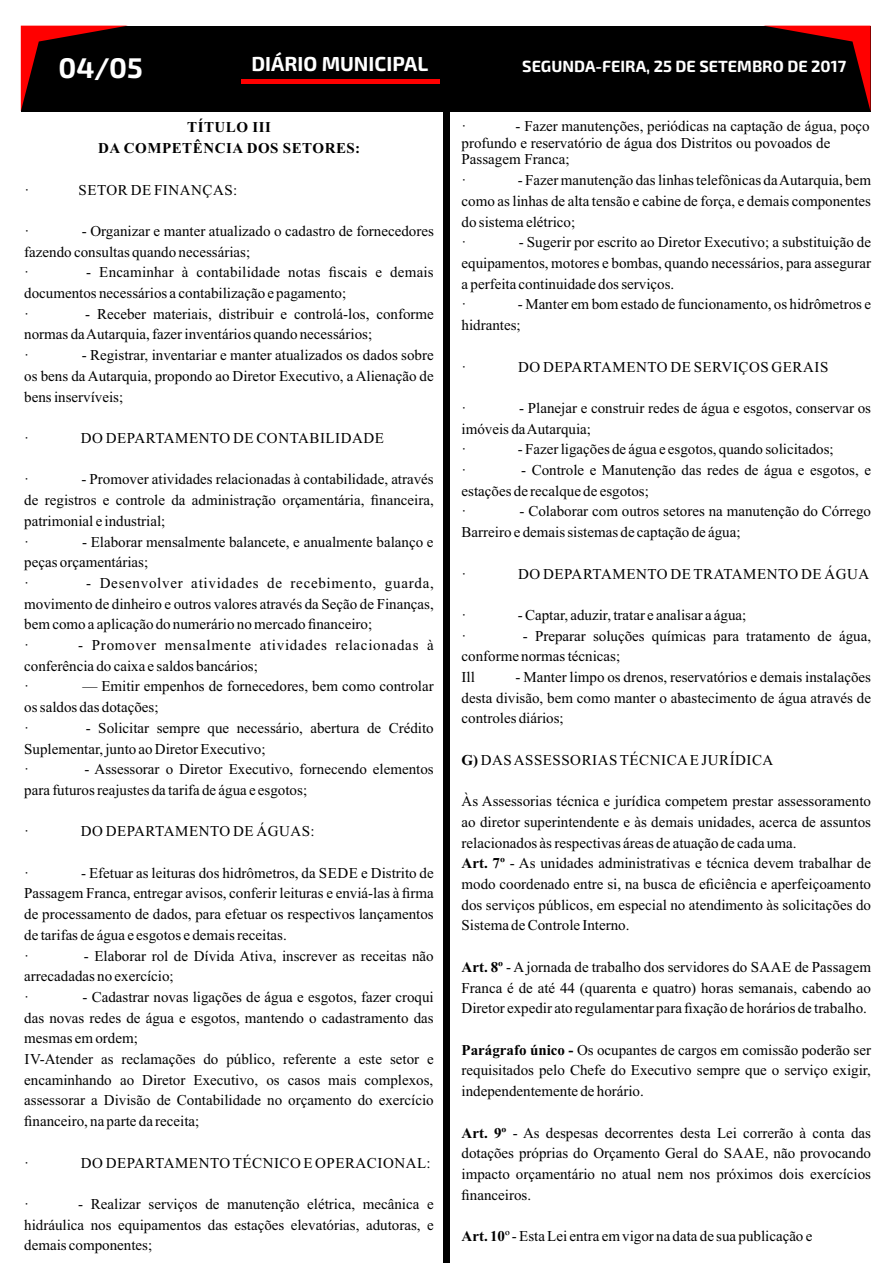
<style>
.page{position:relative;width:893px;height:1263px;background:#fff}
.page>*{position:absolute;margin:0;border:0;box-sizing:border-box;transform-origin:0 0}
.t1{font:700 28.5px "Exo 2";color:#fff}
.t2{font:700 20.25px "Exo 2";color:#fff}
.t3{font:700 16.2px "Exo 2";color:#fff}
.t4{font:15px/20.7px "Times New Roman";color:#000}
.t5{font:15px "Times New Roman";letter-spacing:.035em;color:#000}
.t6{font:15px/20.7px "Times New Roman";letter-spacing:.05em;color:#000}
.t7{font:700 15px/20.7px "Times New Roman";letter-spacing:.035em;color:#000;text-align:center}
.s1{font-weight:700}
</style>
<div class="page">
<div style="left:21px;top:26px;width:849px;height:86px;background:#000"></div>
<svg style="left:21px;top:26px;width:105px;height:85px"></svg>
<svg style="left:766px;top:26px;width:104px;height:83px"></svg>
<div style="left:443px;top:112px;width:7px;height:1151px;background:#000"></div>
<hr style="left:241px;top:79px;width:198px;height:4px;background:#f00">
<h1 class="t1" style="left:59px;top:58px;width:86px">04/05</h1>
<h2 class="t2" style="left:251px;top:57px;width:178px">DIÁRIO MUNICIPAL</h2>
<p class="t3" style="left:522px;top:61px;width:325px">SEGUNDA-FEIRA, 25 DE SETEMBRO DE 2017</p>
<p class="t7" style="left:98px;top:119px;width:264px">TÍTULO III<br>DA COMPETÊNCIA DOS SETORES:</p>
<p class="t4" style="left:24px;top:181px;width:6px">·</p>
<p class="t5" style="left:79px;top:184px;width:160px">SETOR DE FINANÇAS:</p>
<p class="t4" style="left:24px;top:222px;width:6px">·</p>
<p class="t4" style="left:24px;top:222px;width:411px;text-indent:58px">- Organizar e manter atualizado o cadastro de fornecedores fazendo consultas quando necessárias;<br>·</p>
<p class="t4" style="left:24px;top:263px;width:411px;text-indent:62px">- Encaminhar à contabilidade notas fiscais e demais documentos necessários a contabilização e pagamento;<br>·</p>
<p class="t4" style="left:24px;top:305px;width:411px;text-indent:61px">- Receber materiais, distribuir e controlá-los, conforme normas da Autarquia, fazer inventários quando necessários;<br>·</p>
<p class="t4" style="left:24px;top:346px;width:411px;text-align:justify;text-indent:57px">- Registrar, inventariar e manter atualizados os dados sobre os bens da Autarquia, propondo ao Diretor Executivo, a Alienação de bens inservíveis;</p>
<p class="t4" style="left:24px;top:429px;width:6px">·</p>
<p class="t5" style="left:81px;top:433px;width:305px">DO DEPARTAMENTO DE CONTABILIDADE</p>
<p class="t4" style="left:24px;top:470px;width:6px">·</p>
<p class="t4" style="left:24px;top:470px;width:411px;text-indent:57px">- Promover atividades relacionadas à contabilidade, através de registros e controle da administração orçamentária, financeira, patrimonial e industrial;<br>·</p>
<p class="t4" style="left:24px;top:533px;width:411px;text-indent:58px">- Elaborar mensalmente balancete, e anualmente balanço e peças orçamentárias;<br>·</p>
<p class="t4" style="left:24px;top:574px;width:411px;text-indent:62px">- Desenvolver atividades de recebimento, guarda, movimento de dinheiro e outros valores através da Seção de Finanças, bem como a aplicação do numerário no mercado financeiro;<br>·</p>
<p class="t6" style="left:24px;top:636px;width:411px;text-indent:54px">- Promover mensalmente atividades relacionadas à conferência do caixa e saldos bancários;<br>·</p>
<p class="t4" style="left:24px;top:677px;width:411px;text-indent:58px">— Emitir empenhos de fornecedores, bem como controlar os saldos das dotações;<br>·</p>
<p class="t4" style="left:24px;top:719px;width:411px;text-indent:62px">- Solicitar sempre que necessário, abertura de Crédito<br>Suplementar, junto ao Diretor Executivo;<br>·</p>
<p class="t4" style="left:24px;top:760px;width:411px;text-indent:60px">- Assessorar o Diretor Executivo, fornecendo elementos para futuros reajustes da tarifa de água e esgotos;</p>
<p class="t4" style="left:24px;top:822px;width:6px">·</p>
<p class="t5" style="left:81px;top:826px;width:235px">DO DEPARTAMENTO DE ÁGUAS:</p>
<p class="t4" style="left:24px;top:864px;width:6px">·</p>
<p class="t4" style="left:24px;top:864px;width:411px;text-indent:57px">- Efetuar as leituras dos hidrômetros, da SEDE e Distrito de Passagem Franca, entregar avisos, conferir leituras e enviá-las à firma de processamento de dados, para efetuar os respectivos lançamentos de tarifas de água e esgotos e demais receitas.<br>·</p>
<p class="t4" style="left:24px;top:946px;width:411px;text-indent:60px">- Elaborar rol de Dívida Ativa, inscrever as receitas não arrecadadas no exercício;<br>·</p>
<p class="t4" style="left:24px;top:988px;width:411px;text-indent:58px">- Cadastrar novas ligações de água e esgotos, fazer croqui das novas redes de água e esgotos, mantendo o cadastramento das mesmas em ordem;<br>IV-Atender as reclamações do público, referente a este setor e encaminhando ao Diretor Executivo, os casos mais complexos, assessorar a Divisão de Contabilidade no orçamento do exercício financeiro, na parte da receita;</p>
<p class="t4" style="left:24px;top:1153px;width:6px">·</p>
<p class="t5" style="left:81px;top:1157px;width:351px">DO DEPARTAMENTO TÉCNICO E OPERACIONAL:</p>
<p class="t4" style="left:24px;top:1195px;width:6px">·</p>
<p class="t4" style="left:24px;top:1195px;width:411px;text-align:justify;text-indent:54px">- Realizar serviços de manutenção elétrica, mecânica e hidráulica nos equipamentos das estações elevatórias, adutoras, e demais componentes;</p>
<p class="t4" style="left:462px;top:119px;width:410px;line-height:16.6px;text-indent:54px">- Fazer manutenções, periódicas na captação de água, poço profundo e reservatório de água dos Distritos ou povoados de<br>Passagem Franca;</p>
<p class="t4" style="left:462px;top:171px;width:6px">·</p>
<p class="t4" style="left:462px;top:117px;width:6px">·</p>
<p class="t4" style="left:462px;top:171px;width:411px;text-indent:56px">- Fazer manutenção das linhas telefônicas da Autarquia, bem como as linhas de alta tensão e cabine de força, e demais componentes do sistema elétrico;<br>·</p>
<p class="t4" style="left:462px;top:233px;width:411px;text-indent:57px">- Sugerir por escrito ao Diretor Executivo; a substituição de equipamentos, motores e bombas, quando necessários, para assegurar a perfeita continuidade dos serviços.<br>·</p>
<p class="t4" style="left:462px;top:295px;width:411px;text-indent:56px">- Manter em bom estado de funcionamento, os hidrômetros e hidrantes;</p>
<p class="t4" style="left:462px;top:358px;width:6px">·</p>
<p class="t5" style="left:518px;top:361px;width:312px">DO DEPARTAMENTO DE SERVIÇOS GERAIS</p>
<p class="t4" style="left:462px;top:399px;width:6px">·</p>
<p class="t4" style="left:462px;top:399px;width:411px;text-indent:58px">- Planejar e construir redes de água e esgotos, conservar os imóveis da Autarquia;<br>·</p>
<p class="t4" style="left:518px;top:440px;width:317px">- Fazer ligações de água e esgotos, quando solicitados;</p>
<p class="t4" style="left:462px;top:461px;width:411px;text-indent:60px">- Controle e Manutenção das redes de água e esgotos, e estações de recalque de esgotos;<br>·</p>
<p class="t4" style="left:462px;top:461px;width:6px">·</p>
<p class="t4" style="left:462px;top:502px;width:411px;text-indent:58px">- Colaborar com outros setores na manutenção do Córrego<br>Barreiro e demais sistemas de captação de água;</p>
<p class="t4" style="left:462px;top:565px;width:6px">·</p>
<p class="t5" style="left:518px;top:568px;width:353px">DO DEPARTAMENTO DE TRATAMENTO DE ÁGUA</p>
<p class="t4" style="left:462px;top:606px;width:6px">·</p>
<p class="t4" style="left:518px;top:606px;width:230px">- Captar, aduzir, tratar e analisar a água;</p>
<p class="t4" style="left:462px;top:627px;width:6px">·</p>
<p class="t4" style="left:462px;top:627px;width:411px;text-indent:61px">- Preparar soluções químicas para tratamento de água, conforme normas técnicas;<br>Ill</p>
<p class="t4" style="left:462px;top:668px;width:411px;text-align:justify;text-indent:54px">- Manter limpo os drenos, reservatórios e demais instalações desta divisão, bem como manter o abastecimento de água através de controles diários;</p>
<p class="t5" style="left:462px;top:754px;width:313px"><span class="s1">G)</span> DASASSESSORIAS TÉCNICAE JURÍDICA</p>
<p class="t4" style="left:462px;top:792px;width:411px">Às Assessorias técnica e jurídica competem prestar assessoramento ao diretor superintendente e às demais unidades, acerca de assuntos relacionados às respectivas áreas de atuação de cada uma.<br><span class="s1">Art. 7º</span> - As unidades administrativas e técnica devem trabalhar de modo coordenado entre si, na busca de eficiência e aperfeiçoamento dos serviços públicos, em especial no atendimento às solicitações do Sistema de Controle Interno.</p>
<p class="t4" style="left:462px;top:958px;width:411px;text-align:justify"><span class="s1">Art. 8º</span> - A jornada de trabalho dos servidores do SAAE de Passagem Franca é de até 44 (quarenta e quatro) horas semanais, cabendo ao Diretor expedir ato regulamentar para fixação de horários de trabalho.</p>
<p class="t4" style="left:462px;top:1041px;width:411px;text-align:justify"><span class="s1">Parágrafo único -</span> Os ocupantes de cargos em comissão poderão ser requisitados pelo Chefe do Executivo sempre que o serviço exigir, independentemente de horário.</p>
<p class="t4" style="left:462px;top:1123px;width:411px;text-align:justify"><span class="s1">Art. 9º</span> - As despesas decorrentes desta Lei correrão à conta das dotações próprias do Orçamento Geral do SAAE, não provocando impacto orçamentário no atual nem nos próximos dois exercícios financeiros.</p>
<p class="t4" style="left:462px;top:1227px;width:352px"><span class="s1">Art. 10</span>º - Esta Lei entra em vigor na data de sua publicação e</p>
</div>
